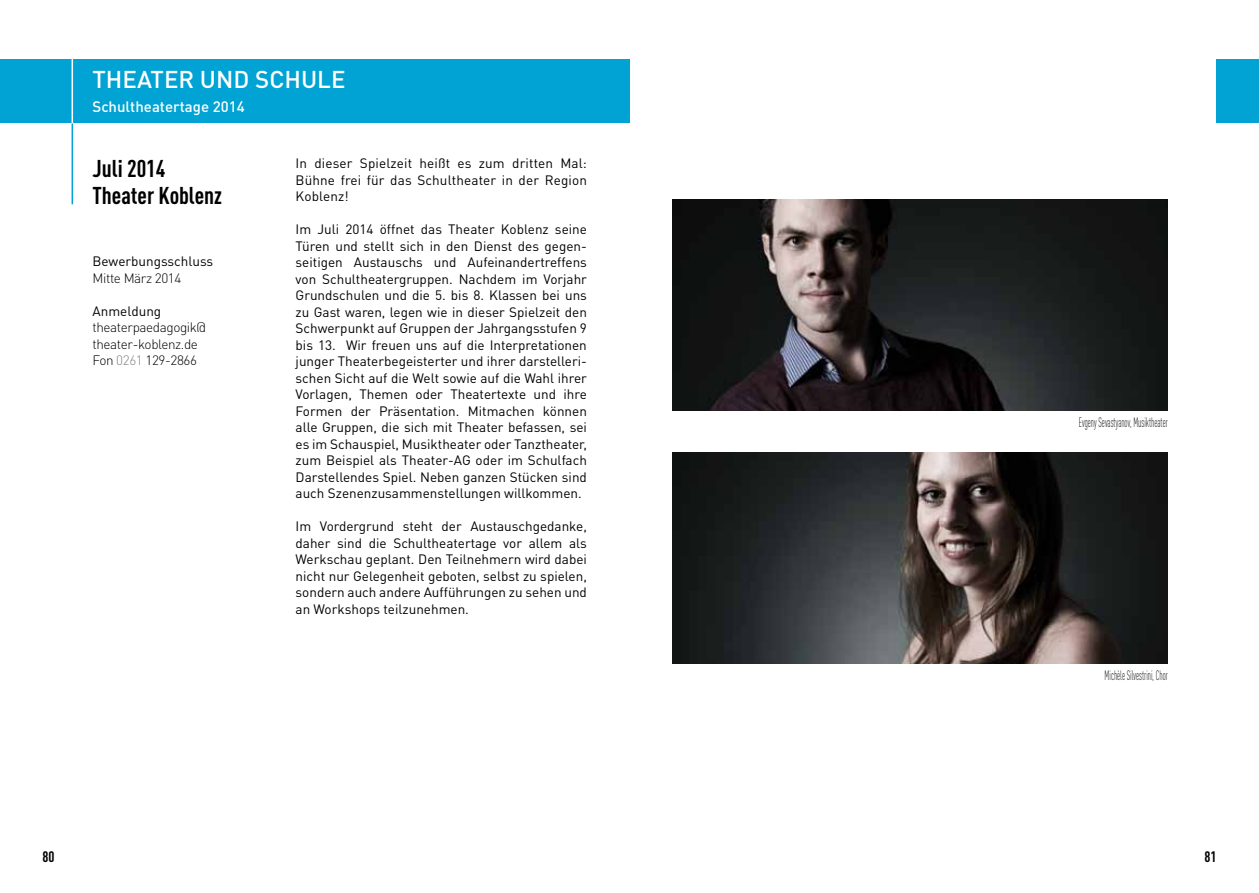
<style>
.page{position:relative;width:1259px;height:893px;background:#fff}
.page>*{position:absolute;margin:0;border:0;box-sizing:border-box;transform-origin:0 0}
.t1{font:700 condensed 24px/27px "DIN Pro";color:#000}
.t2{font:500 24px "DIN Pro";color:#fff}
.t3{font:500 15px "DIN Pro";color:#fff}
.t4{font:700 condensed 15px "DIN Pro";color:#000}
.t5{font:13.5px/16.5px "DIN Pro";color:#000;text-align:justify}
.t6{font:300 13.5px/16.5px "DIN Pro";letter-spacing:-.03em;color:#000}
.t7{font:300 condensed 13.5px "DIN Pro";color:#000;scale:.67 1}
.s1{color:#818181}
</style>
<div class="page">
<div style="left:0;top:60px;width:629px;height:63px;background:#00a3d3"></div>
<hr style="left:72px;top:55px;width:1px;height:69px;background:#fff">
<hr style="left:72px;top:123px;width:1px;height:81px;background:#00a3d3">
<div style="left:1216px;top:60px;width:42px;height:63px;background:#00a3d3"></div>
<img style="left:672px;top:200px;width:495px;height:210px">
<img style="left:672px;top:453px;width:495px;height:210px">
<h1 class="t2" style="left:92px;top:63px;width:254px">THEATER UND SCHULE</h1>
<p class="t3" style="left:92px;top:96px;width:154px">Schultheatertage 2014</p>
<h1 class="t1" style="left:92px;top:155px;width:131px">Juli 2014<br>Theater Koblenz</h1>
<p class="t5" style="left:92px;top:253px;width:122px">Bewerbungsschluss</p>
<p class="t6" style="left:92px;top:269px;width:90px">Mitte März 2014</p>
<p class="t5" style="left:92px;top:302px;width:70px">Anmeldung</p>
<p class="t6" style="left:92px;top:319px;width:115px">theaterpaedagogik@ theater-koblenz.de<br>Fon <span class="s1">0261</span> 129-2866</p>
<p class="t5" style="left:296px;top:154px;width:293px">In dieser Spielzeit heißt es zum dritten Mal:<br>Bühne frei für das Schultheater in der Region Koblenz!</p>
<p class="t5" style="left:296px;top:220px;width:293px">Im Juli 2014 öffnet das Theater Koblenz seine Türen und stellt sich in den Dienst des gegen&shy;seitigen Austauschs und Aufeinandertreffens von Schultheatergruppen. Nachdem im Vorjahr Grundschulen und die 5. bis 8. Klassen bei uns zu Gast waren, legen wie in dieser Spielzeit den Schwerpunkt auf Gruppen der Jahrgangsstufen 9 bis 13. Wir freuen uns auf die Interpretationen junger Theaterbegeisterter und ihrer darstelleri&shy;schen Sicht auf die Welt sowie auf die Wahl ihrer Vorlagen, Themen oder Theatertexte und ihre Formen der Präsentation. Mitmachen können alle Gruppen, die sich mit Theater befassen, sei es im Schauspiel, Musiktheater oder Tanztheater, zum Beispiel als Theater-AG oder im Schulfach Darstellendes Spiel. Neben ganzen Stücken sind auch Szenenzusammenstellungen willkommen.</p>
<p class="t5" style="left:296px;top:517px;width:293px">Im Vordergrund steht der Austauschgedanke, daher sind die Schultheatertage vor allem als Werkschau geplant. Den Teilnehmern wird dabei nicht nur Gelegenheit geboten, selbst zu spielen, sondern auch andere Aufführungen zu sehen und an Workshops teilzunehmen.</p>
<p class="t7" style="left:1079px;top:415px;width:134px">Evgeny Sevastyanov, Musiktheater</p>
<p class="t7" style="left:1104px;top:668px;width:96px">Michèle Silvestrini, Chor</p>
<p class="t4" style="left:43px;top:847px;width:14px">80</p>
<p class="t4" style="left:1204px;top:847px;width:14px">81</p>
</div>
